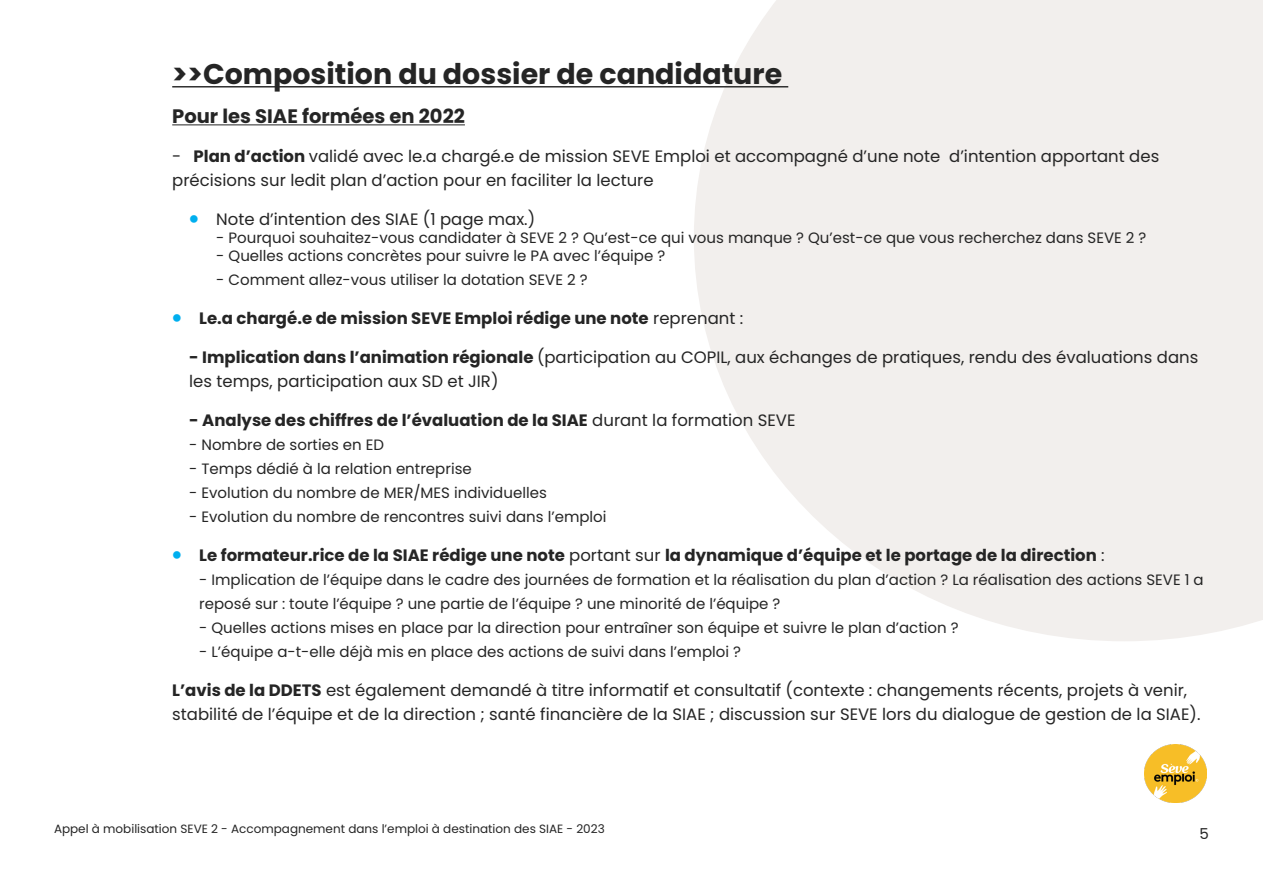
<style>
.page{position:relative;width:1263px;height:893px;background:#fff}
.page>*{position:absolute;margin:0;border:0;box-sizing:border-box;transform-origin:0 0}
.Heading_2{font:700 28.5px "Poppins";color:#252525}
.Heading_2-2{font:700 19.5px "Poppins";color:#252525}
.Heading_2-3{font:16.5px/24px "Poppins";color:#252525}
.Heading_2-4{font:700 16.5px "Poppins";color:#252525}
.Heading_2-5{font:15px/24px "Poppins";color:#252525}
.t1{font:12px "Poppins";color:#252525}
.s1{font-weight:700}
.s2{color:#00afef}
.s3{font-weight:400}
</style>
<div class="page">
<img style="left:1144px;top:744px;width:63px;height:59px">
<svg style="left:694px;top:0;width:569px;height:641px;background:#f3f0ef"></svg>
<hr style="left:172px;top:86px;width:616px;height:1px;background:#252525">
<hr style="left:172px;top:124px;width:293px;height:1px;background:#252525">
<p class="Heading_2" style="left:172px;top:57px;width:611px">&gt;&gt;Composition du dossier de candidature</p>
<p class="Heading_2-2" style="left:172px;top:105px;width:294px">Pour les SIAE formées en 2022</p>
<p class="Heading_2-3" style="left:172px;top:144px;width:988px">- <span class="s1">Plan d’action</span> validé avec le.a chargé.e de mission SEVE Emploi et accompagné d’une note d’intention apportant des précisions sur ledit plan d’action pour en faciliter la lecture</p>
<p class="Heading_2-3" style="left:189px;top:207px;width:347px"><span class="s2">•</span> Note d’intention des SIAE (1 page max.)</p>
<p class="Heading_2-5" style="left:216px;top:226px;width:932px">- Pourquoi souhaitez-vous candidater à SEVE 2 ? Qu’est-ce qui vous manque ? Qu’est-ce que vous recherchez dans SEVE 2 ?</p>
<p class="Heading_2-5" style="left:216px;top:244px;width:450px">- Quelles actions concrètes pour suivre le PA avec l’équipe ?</p>
<p class="Heading_2-5" style="left:216px;top:268px;width:373px">- Comment allez-vous utiliser la dotation SEVE 2 ?</p>
<p class="Heading_2-4" style="left:172px;top:309px;width:573px"><span class="s2">•</span> Le.a chargé.e de mission SEVE Emploi rédige une note <span class="s3">reprenant :</span></p>
<p class="Heading_2-3" style="left:189px;top:345px;width:1011px"><span class="s1">- Implication dans l’animation régionale</span> (participation au COPIL, aux échanges de pratiques, rendu des évaluations dans les temps, participation aux SD et JIR)</p>
<p class="Heading_2-4" style="left:189px;top:411px;width:608px">- Analyse des chiffres de l’évaluation de la SIAE <span class="s3">durant la formation SEVE</span></p>
<p class="Heading_2-5" style="left:189px;top:433px;width:196px">- Nombre de sorties en ED</p>
<p class="Heading_2-5" style="left:189px;top:457px;width:284px">- Temps dédié à la relation entreprise</p>
<p class="Heading_2-5" style="left:189px;top:481px;width:359px">- Evolution du nombre de MER/MES individuelles</p>
<p class="Heading_2-5" style="left:189px;top:505px;width:419px">- Evolution du nombre de rencontres suivi dans l’emploi</p>
<p class="Heading_2-4" style="left:172px;top:546px;width:934px"><span class="s2">•</span> Le formateur.rice de la SIAE rédige une note <span class="s3">portant sur</span> la dynamique d’équipe et le portage de la direction <span class="s3">:</span></p>
<p class="Heading_2-5" style="left:199px;top:568px;width:1006px">- Implication de l’équipe dans le cadre des journées de formation et la réalisation du plan d’action ? La réalisation des actions SEVE 1 a reposé sur : toute l’équipe ? une partie de l’équipe ? une minorité de l’équipe ?</p>
<p class="Heading_2-5" style="left:199px;top:616px;width:761px">- Quelles actions mises en place par la direction pour entraîner son équipe et suivre le plan d’action ?</p>
<p class="Heading_2-5" style="left:199px;top:640px;width:543px">- L’équipe a-t-elle déjà mis en place des actions de suivi dans l’emploi ?</p>
<p class="Heading_2-3" style="left:172px;top:678px;width:1030px"><span class="s1">L’avis de la DDETS</span> est également demandé à titre informatif et consultatif (contexte : changements récents, projets à venir, stabilité de l’équipe et de la direction ; santé financière de la SIAE ; discussion sur SEVE lors du dialogue de gestion de la SIAE).</p>
<p class="t1" style="left:54px;top:821px;width:552px">Appel à mobilisation SEVE 2 - Accompagnement dans l’emploi à destination des SIAE - 2023</p>
<p class="Heading_2-5" style="left:1199px;top:822px;width:11px">5</p>
</div>
